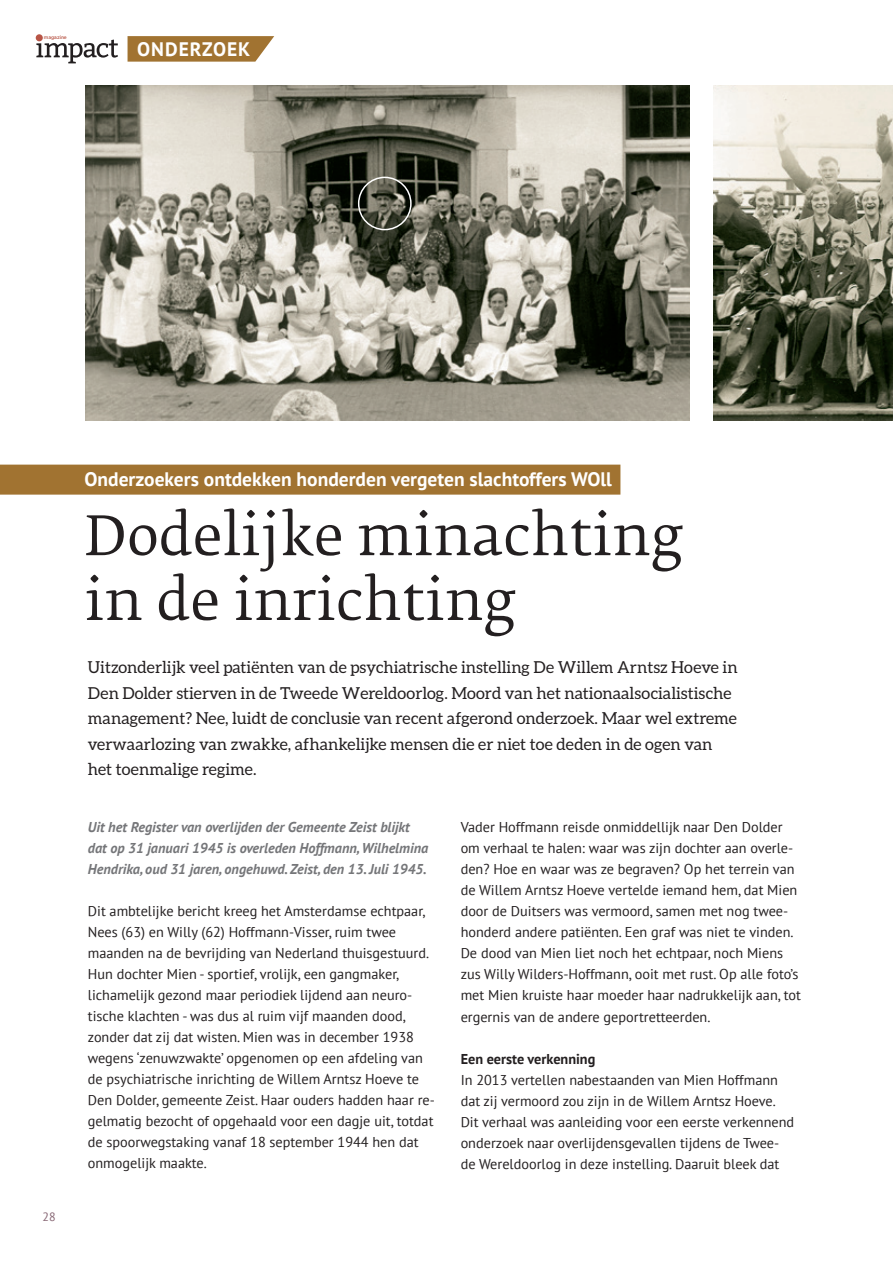
<style>
.page{position:relative;width:893px;height:1263px;background:#fff}
.page>*{position:absolute;margin:0;border:0;box-sizing:border-box;transform-origin:0 0}
.t1{font:54px/64.8px "Fedra Serif B Pro";letter-spacing:.005em;color:#231f20}
.t2{font:700 19.5px "PT Sans";color:#fff}
.t3{font:700 19.5px "PT Sans";letter-spacing:.05em;color:#fff}
.t4{font:16.5px/25.5px "Aleo";color:#231f20}
.t5{font:14.25px/21px "PT Sans";color:#231f20}
.t6{font:italic 700 14.25px/21px "PT Sans";color:#757679}
.t7{font:700 14.25px "PT Sans";color:#231f20}
.t8{font:12px "PT Sans";color:#876674}
.t9{font:500 4.8px "Gotham";letter-spacing:-.025em;color:#b85546}
</style>
<div class="page">
<img style="left:85px;top:85px;width:605px;height:336px">
<img style="left:714px;top:85px;width:179px;height:335px">
<div style="left:0;top:465px;width:620px;height:30px;background:#a17331"></div>
<div style="left:358px;top:177px;width:54px;height:53px;border:2px solid #fff;border-radius:50%"></div>
<svg style="left:128px;top:36px;width:146px;height:26px;background:#a87e41"></svg>
<svg style="left:36px;top:39px;width:82px;height:24px"></svg>
<div style="left:36px;top:34px;width:7px;height:7px;background:#b85546;border-radius:50%"></div>
<p class="t9" style="left:44px;top:34px;width:24px">magazine</p>
<h2 class="t3" style="left:137px;top:36px;width:115px">ONDERZOEK</h2>
<p class="t8" style="left:43px;top:1209px;width:15px">28</p>
<h2 class="t2" style="left:85px;top:466px;width:529px">Onderzoekers ontdekken honderden vergeten slachtoffers WOll</h2>
<h1 class="t1" style="left:85px;top:504px;width:600px">Dodelijke minachting in de inrichting</h1>
<p class="t4" style="left:88px;top:654px;width:651px">Uitzonderlijk veel patiënten van de psychiatrische instelling De Willem Arntsz Hoeve in Den Dolder stierven in de Tweede Wereldoorlog. Moord van het nationaalsocialistische management? Nee, luidt de conclusie van recent afgerond onderzoek. Maar wel extreme verwaarlozing van zwakke, afhankelijke mensen die er niet toe deden in de ogen van het toenmalige regime.</p>
<p class="t6" style="left:88px;top:817px;width:342px">Uit het Register van overlijden der Gemeente Zeist blijkt dat op 31 januari 1945 is overleden Hoffmann, Wilhelmina<br>Hendrika, oud 31 jaren, ongehuwd. Zeist, den 13. Juli 1945.</p>
<p class="t5" style="left:88px;top:900px;width:349px">Dit ambtelijke bericht kreeg het Amsterdamse echtpaar, Nees (63) en Willy (62) Hoffmann-Visser, ruim twee maanden na de bevrijding van Nederland thuisgestuurd.<br>Hun dochter Mien - sportief, vrolijk, een gangmaker, lichamelijk gezond maar periodiek lijdend aan neuro&shy;tische klachten - was dus al ruim vijf maanden dood, zonder dat zij dat wisten. Mien was in december 1938 wegens ‘zenuwzwakte’ opgenomen op een afdeling van de psychiatrische inrichting de Willem Arntsz Hoeve te Den Dolder, gemeente Zeist. Haar ouders hadden haar re&shy;gelmatig bezocht of opgehaald voor een dagje uit, totdat de spoorwegstaking vanaf 18 september 1944 hen dat onmogelijk maakte.</p>
<p class="t5" style="left:461px;top:817px;width:342px">Vader Hoffmann reisde onmiddellijk naar Den Dolder om verhaal te halen: waar was zijn dochter aan overle&shy;den? Hoe en waar was ze begraven? Op het terrein van de Willem Arntsz Hoeve vertelde iemand hem, dat Mien door de Duitsers was vermoord, samen met nog twee&shy;honderd andere patiënten. Een graf was niet te vinden.<br>De dood van Mien liet noch het echtpaar, noch Miens zus Willy Wilders-Hoffmann, ooit met rust. Op alle foto’s met Mien kruiste haar moeder haar nadrukkelijk aan, tot ergernis van de andere geportretteerden.</p>
<p class="t7" style="left:461px;top:1049px;width:136px">Een eerste verkenning</p>
<p class="t5" style="left:461px;top:1069px;width:335px">In 2013 vertellen nabestaanden van Mien Hoffmann dat zij vermoord zou zijn in de Willem Arntsz Hoeve.<br>Dit verhaal was aanleiding voor een eerste verkennend onderzoek naar overlijdensgevallen tijdens de Twee&shy;de Wereldoorlog in deze instelling. Daaruit bleek dat</p>
</div>
